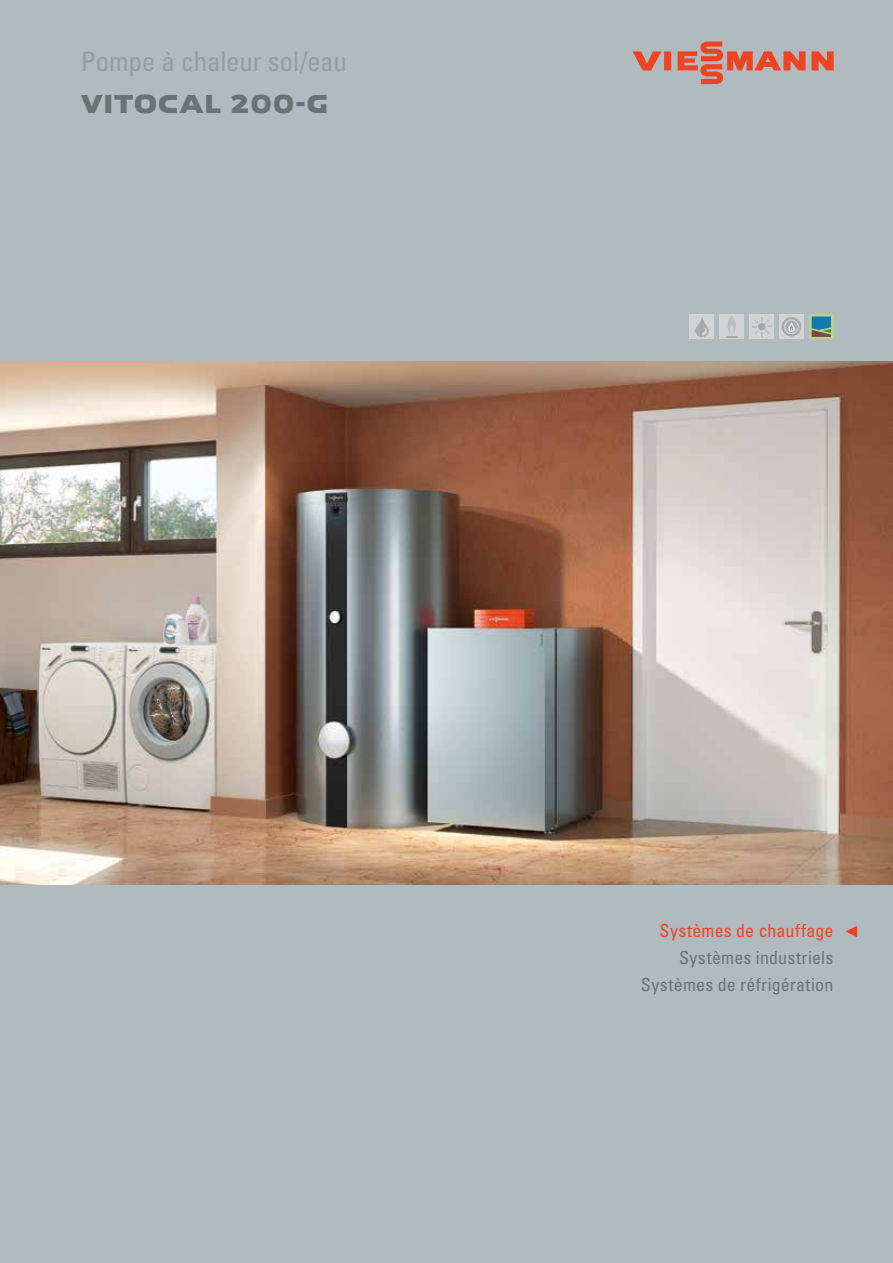
<style>
.page{position:relative;width:893px;height:1263px;background:#b1babf}
.page>*{position:absolute;margin:0;border:0;box-sizing:border-box;transform-origin:0 0}
.t1{font:condensed 27px "Univers LT Std";letter-spacing:-.005em;color:#979d9e}
.t2{font:27px "VIESSMANN Normal";color:#6a7374}
.t3{font:condensed 18px/27px "Univers LT Std";letter-spacing:.01em;color:#6a7374;text-align:right}
.t4{font:condensed 18px "Univers LT Std";letter-spacing:.01em;color:#ef4423}
</style>
<div class="page">
<svg style="left:809px;top:315px;width:24px;height:24px"></svg>
<svg style="left:812px;top:316px;width:19px;height:21px"></svg>
<div style="left:750px;top:315px;width:24px;height:24px;background:#d1d3d4"></div>
<svg style="left:752px;top:317px;width:19px;height:19px"></svg>
<div style="left:779px;top:315px;width:24px;height:24px;background:#d1d3d4"></div>
<div style="left:782px;top:317px;width:19px;height:19px;background:#a7a9ac;border-radius:50%"></div>
<svg style="left:784px;top:319px;width:15px;height:15px"></svg>
<div style="left:720px;top:315px;width:24px;height:24px;background:#d1d3d4"></div>
<svg style="left:726px;top:316px;width:12px;height:22px"></svg>
<div style="left:690px;top:315px;width:24px;height:24px;background:#d1d3d4"></div>
<svg style="left:695px;top:317px;width:14px;height:20px"></svg>
<svg style="left:632px;top:41px;width:202px;height:43px"></svg>
<img style="left:0;top:361px;width:893px;height:523px">
<svg style="left:845px;top:926px;width:12px;height:11px"></svg>
<h1 class="t1" style="left:81px;top:44px;width:268px">Pompe à chaleur sol/eau</h1>
<h1 class="t2" style="left:81px;top:86px;width:249px">VITOCAL 200-G</h1>
<p class="t4" style="left:659px;top:920px;width:176px">Systèmes de chauffage</p>
<p class="t3" style="left:641px;top:944px;width:194px">Systèmes industriels<br>Systèmes de réfrigération</p>
</div>
